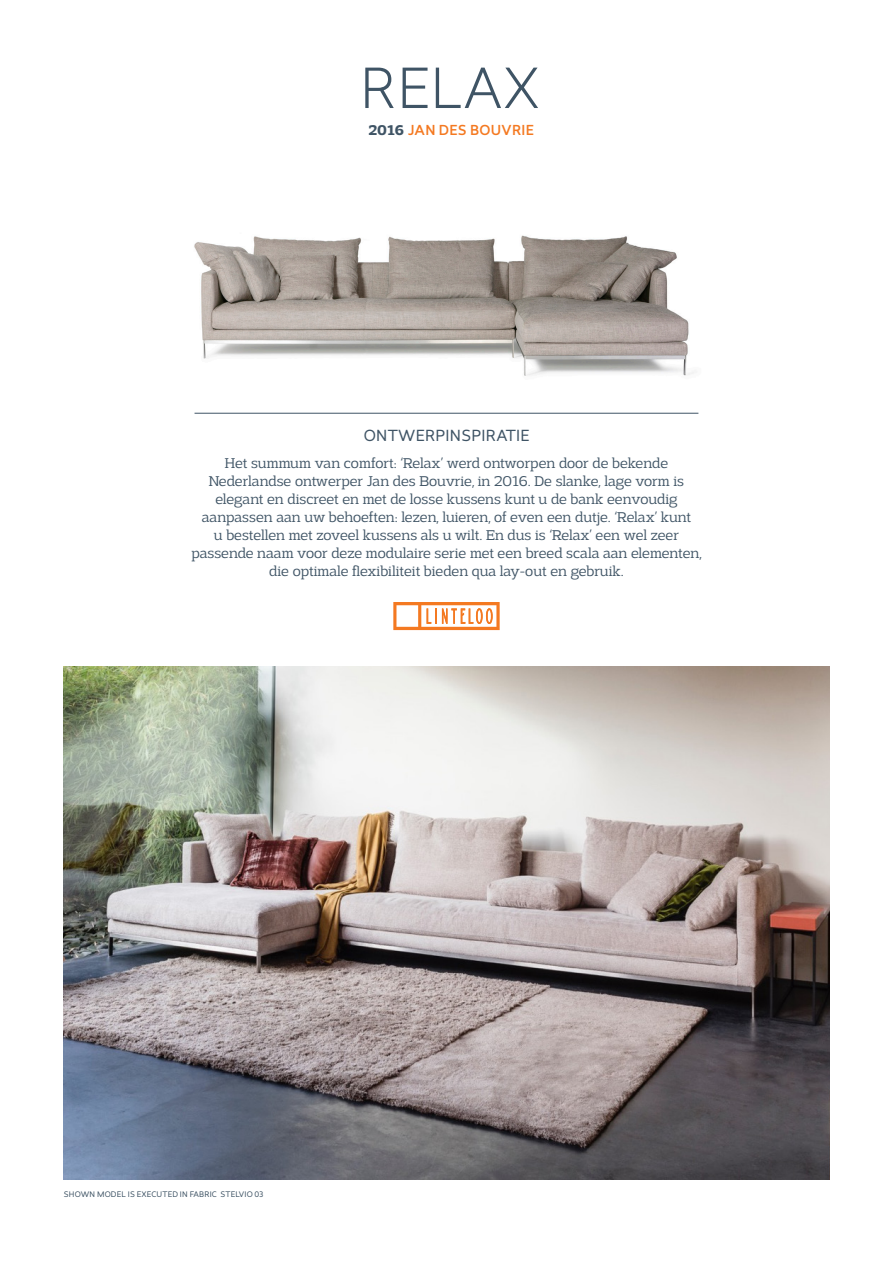
<style>
.page{position:relative;width:893px;height:1263px;background:#fff}
.page>*{position:absolute;margin:0;border:0;box-sizing:border-box;transform-origin:0 0}
.t1{font:300 54px "Revisal";letter-spacing:.02em;color:#3f5465}
.t2{font:300 15px/18px "Adria Slab";color:#3f5465;text-align:center}
.t3{font:15px "Revisal";letter-spacing:.02em;color:#3f5465}
.t4{font:500 13.5px "Revisal";letter-spacing:.02em;color:#f47921}
.bijschrift_foto{font:7.5px "Revisal";letter-spacing:.02em;color:#3f5465}
.s1{font-family:"Adria Slab";font-weight:700;font-size:15px;color:#3f5465}
</style>
<div class="page">
<svg style="left:393px;top:602px;width:107px;height:28px"></svg>
<hr style="left:195px;top:413px;width:503px;height:1px;background:#3f5465">
<img style="left:64px;top:666px;width:765px;height:513px">
<img style="left:194px;top:235px;width:500px;height:141px">
<p class="t1" style="left:360px;top:51px;width:181px">RELAX</p>
<p class="t4" style="left:368px;top:121px;width:167px"><span class="s1">2016</span> JAN DES BOUVRIE</p>
<p class="t3" style="left:364px;top:425px;width:167px">ONTWERPINSPIRATIE</p>
<p class="t2" style="left:191px;top:454px;width:512px">Het summum van comfort: ‘Relax’ werd ontworpen door de bekende Nederlandse ontwerper Jan des Bouvrie, in 2016. De slanke, lage vorm is elegant en discreet en met de losse kussens kunt u de bank eenvoudig aanpassen aan uw behoeften: lezen, luieren, of even een dutje. ‘Relax’ kunt<br>u bestellen met zoveel kussens als u wilt. En dus is ‘Relax’ een wel zeer passende naam voor deze modulaire serie met een breed scala aan elementen, die optimale flexibiliteit bieden qua lay-out en gebruik.</p>
<p class="bijschrift_foto" style="left:64px;top:1189px;width:201px">SHOWN MODEL IS EXECUTED IN FABRIC STELVIO 03</p>
</div>
